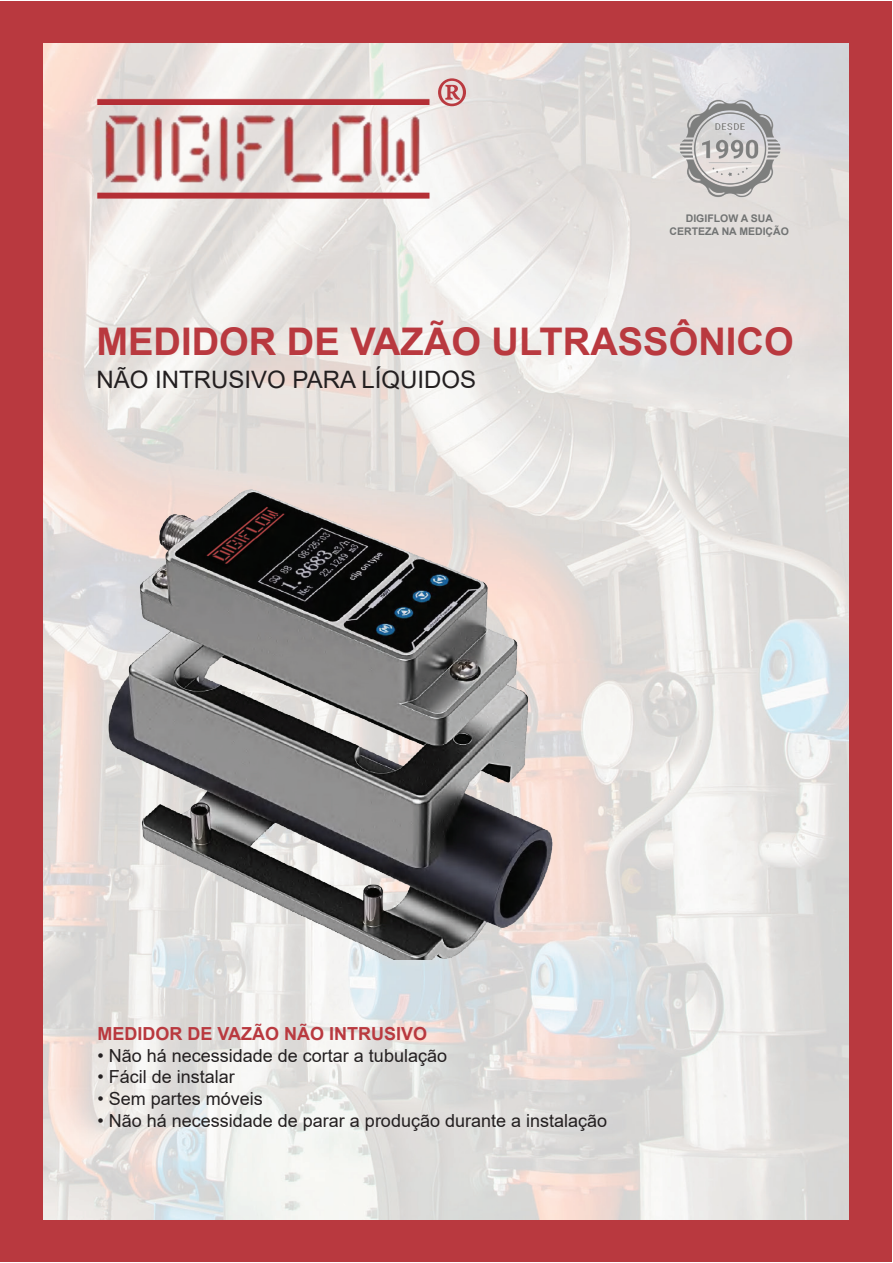
<style>
.page{position:relative;width:893px;height:1263px;background:#fff}
.page>*{position:absolute;margin:0;border:0;box-sizing:border-box;transform-origin:0 0}
.t1{font:108px "Minion Pro";color:#ba3a40}
.t2{font:700 38.1px "Arial";color:#b9393f}
.t3{font:24px "Arial";color:#231f20}
.t4{font:18px "Arial";color:#231f20}
.t5{font:700 18px "Arial";color:#b9393f}
.t6{font:700 10.5px/12.6px "Arial";color:#717373;text-align:center}
</style>
<div class="page">
<img style="left:43px;top:43px;width:806px;height:1177px">
<img style="left:51px;top:447px;width:545px;height:512px">
<div style="left:1px;top:1px;width:891px;height:42px;background:#b9393f"></div>
<div style="left:1px;top:1220px;width:891px;height:42px;background:#b9393f"></div>
<div style="left:0;top:11px;width:43px;height:1209px;background:#b9393f"></div>
<div style="left:849px;top:11px;width:43px;height:1209px;background:#b9393f"></div>
<img style="left:62px;top:71px;width:403px;height:184px">
<img style="left:669px;top:96px;width:121px;height:109px">
<h1 class="t1" style="left:435px;top:43px;width:36px">®</h1>
<p class="t6" style="left:670px;top:212px;width:121px">DIGIFLOW A SUA<br>CERTEZA NA MEDIÇÃO</p>
<h2 class="t2" style="left:96px;top:315px;width:699px">MEDIDOR DE VAZÃO ULTRASSÔNICO</h2>
<h3 class="t3" style="left:96px;top:363px;width:381px">NÃO INTRUSIVO PARA LÍQUIDOS</h3>
<p class="t5" style="left:98px;top:1021px;width:331px">MEDIDOR DE VAZÃO NÃO INTRUSIVO</p>
<p class="t4" style="left:98px;top:1043px;width:351px">• Não há necessidade de cortar a tubulação</p>
<p class="t4" style="left:98px;top:1064px;width:139px">• Fácil de instalar</p>
<p class="t4" style="left:98px;top:1086px;width:167px">• Sem partes móveis</p>
<p class="t4" style="left:98px;top:1108px;width:511px">• Não há necessidade de parar a produção durante a instalação</p>
</div>
